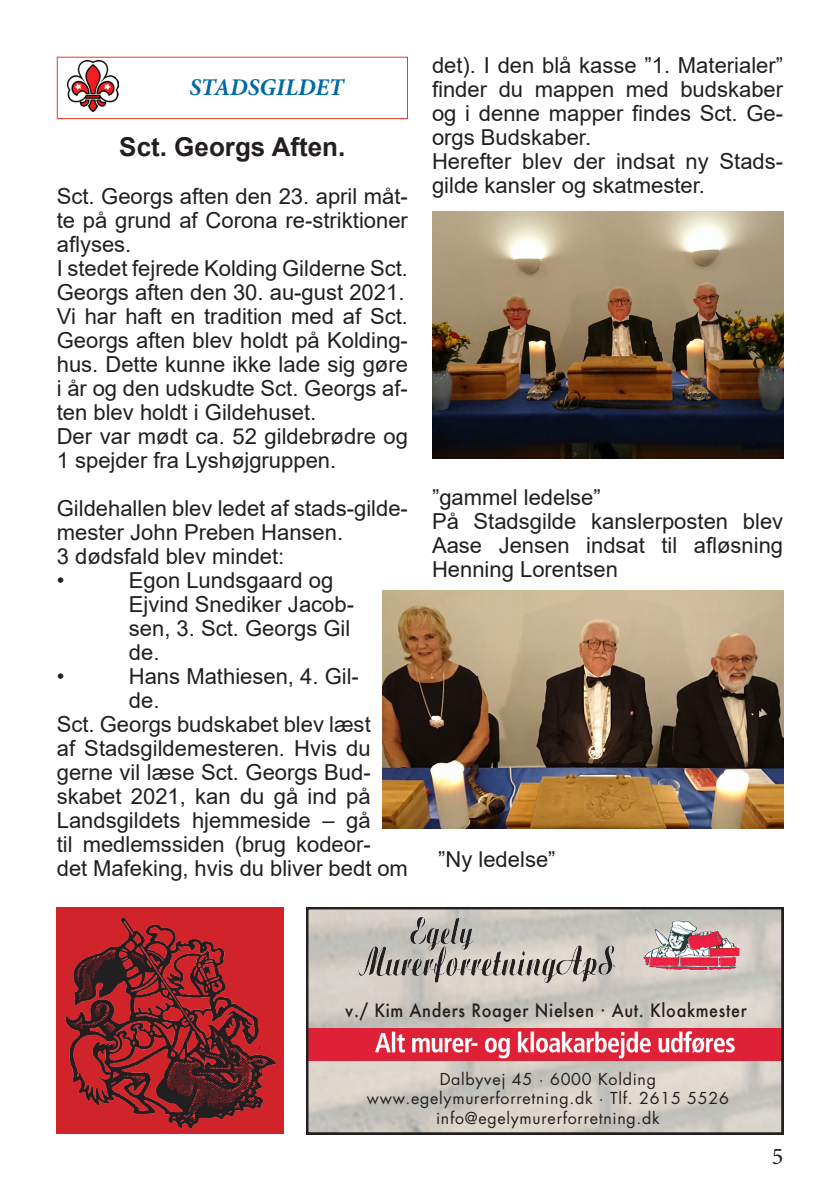
<style>
.page{position:relative;width:840px;height:1191px;background:#fff}
.page>*{position:absolute;margin:0;border:0;box-sizing:border-box;transform-origin:0 0}
.t1{font:700 26px "Arial";color:#231f20}
.t2{font:italic 700 24px "Minion Pro";color:#006aa4}
.Brødtekst{font:24px "Minion Pro";color:#231f20}
.t3{font:22px/24px "Arial";color:#231f20}
.t4{font:500 18px "Futura";letter-spacing:.04em;color:#231f20;scale:.9 1}
.t5{font:16px/19.6px "Futura";letter-spacing:.045em;color:#231f20;text-align:center}
</style>
<div class="page">
<svg style="left:306px;top:907px;width:476px;height:227px;background:#caadaa"></svg>
<img style="left:57px;top:907px;width:226px;height:227px">
<div style="left:57px;top:57px;width:351px;height:62px;border:1px solid #ef3625"></div>
<img style="left:67px;top:61px;width:51px;height:51px">
<img style="left:432px;top:212px;width:350px;height:246px">
<img style="left:382px;top:590px;width:400px;height:238px">
<p class="t2" style="left:189px;top:70px;width:156px">STADSGILDET</p>
<p class="t1" style="left:119px;top:128px;width:227px">Sct. Georgs Aften.</p>
<p class="t3" style="left:57px;top:184px;width:352px;text-align:justify">Sct. Georgs aften den 23. april måt&shy;te på grund af Corona re-striktioner aflyses.</p>
<p class="t3" style="left:57px;top:256px;width:352px">I stedet fejrede Kolding Gilderne Sct.<br>Georgs aften den 30. au-gust 2021.</p>
<p class="t3" style="left:57px;top:304px;width:352px;text-align:justify">Vi har haft en tradition med af Sct.<br>Georgs aften blev holdt på Kolding&shy;hus. Dette kunne ikke lade sig gøre i år og den udskudte Sct. Georgs af&shy;ten blev holdt i Gildehuset.</p>
<p class="t3" style="left:57px;top:424px;width:352px">Der var mødt ca. 52 gildebrødre og<br>1 spejder fra Lyshøjgruppen.</p>
<p class="t3" style="left:57px;top:496px;width:352px">Gildehallen blev ledet af stads-gilde&shy;mester John Preben Hansen.</p>
<p class="t3" style="left:57px;top:544px;width:229px">3 dødsfald blev mindet:</p>
<p class="t3" style="left:57px;top:568px;width:9px">•</p>
<p class="t3" style="left:129px;top:568px;width:206px">Egon Lundsgaard og</p>
<p class="t3" style="left:129px;top:592px;width:226px">Ejvind Snediker Jacob&shy;sen, 3. Sct. Georgs Gil de.</p>
<p class="t3" style="left:57px;top:664px;width:9px">•</p>
<p class="t3" style="left:129px;top:664px;width:231px">Hans Mathiesen, 4. Gil&shy;de.</p>
<p class="t3" style="left:57px;top:712px;width:352px">Sct. Georgs budskabet blev læst<br>af Stadsgildemesteren. Hvis du gerne vil læse Sct. Georgs Bud&shy;skabet 2021, kan du gå ind på<br>Landsgildets hjemmeside – gå<br>til medlemssiden (brug kodeor-<br>det Mafeking, hvis du bliver bedt om</p>
<p class="t3" style="left:432px;top:53px;width:352px;text-align:justify">det). I den blå kasse ”1. Materialer” finder du mappen med budskaber og i denne mapper findes Sct. Ge&shy;orgs Budskaber.</p>
<p class="t3" style="left:432px;top:149px;width:352px">Herefter blev der indsat ny Stads&shy;gilde kansler og skatmester.</p>
<p class="t3" style="left:432px;top:485px;width:170px">”gammel ledelse”</p>
<p class="t3" style="left:432px;top:509px;width:352px;text-align:justify">På Stadsgilde kanslerposten blev Aase Jensen indsat til afløsning Henning Lorentsen</p>
<p class="t3" style="left:438px;top:847px;width:119px">”Ny ledelse”</p>
<p class="t4" style="left:345px;top:998px;width:447px">v./ Kim Anders Roager Nielsen · Aut. Kloakmester</p>
<p class="t5" style="left:366px;top:1069px;width:363px">Dalbyvej 45 · 6000 Kolding www.egelymurerforretning.dk · Tlf. 2615 5526 info@egelymurerforretning.dk</p>
<p class="Brødtekst" style="left:771px;top:1140px;width:13px">5</p>
</div>
